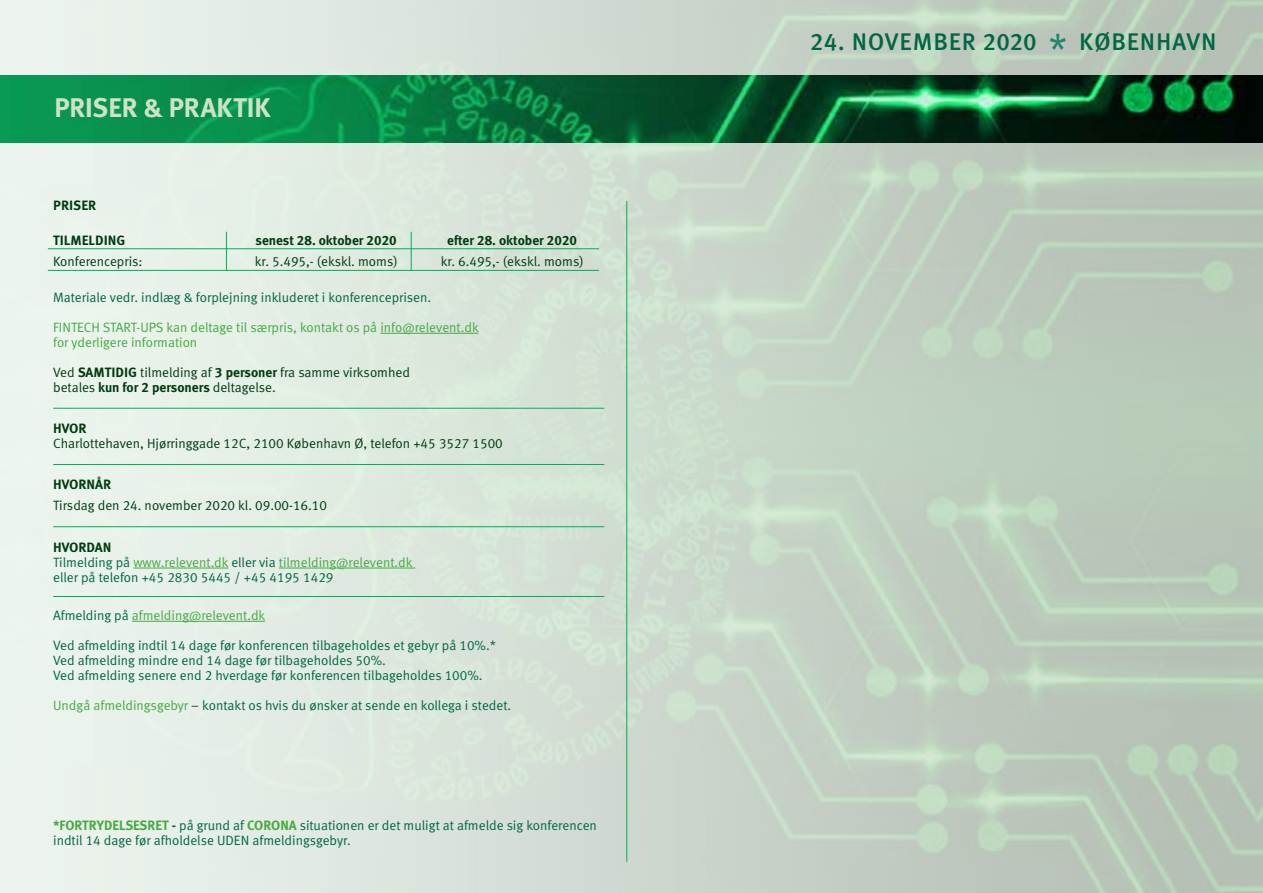
<style>
.page{position:relative;width:1263px;height:893px;background:#fff}
.page>*{position:absolute;margin:0;border:0;box-sizing:border-box;transform-origin:0 0}
.t1{font:27px "Meta Bold LF";color:#cde3c6}
.t2{font:500 24px "Meta Plus";letter-spacing:.03em;color:#006744}
.t3{font:13.5px/15px "Meta Normal LF";color:#006744}
.t4{font:13.5px/15px "Meta Normal LF";color:#003c10}
.t5{font:13.5px/15px "Meta Normal LF";color:#46aa43}
.t6{font:13.5px "Meta Bold LF";color:#003c10}
.t7{font:13.5px "Meta Normal LF Caps";color:#006744}
.t8{font:13.5px "Meta Bold LF Caps";color:#003c10}
.s1{font-family:"Meta Bold LF Caps"}
.s2{font-family:"Meta Normal LF Caps"}
.s3{font-family:"Meta Bold LF"}
.s4{color:#006744}
.s5{font-family:"Meta Normal LF"}
.s6{color:#46aa43}
.s7{color:#003c10}
.s8{font-family:"Meta Bold LF";color:#46aa43}
.s9{font-family:"Meta Plus Medium Caps";font-weight:400}
</style>
<div class="page">
<img style="left:0;top:0;width:1263px;height:893px">
<img style="left:0;top:75px;width:1263px;height:67px">
<hr style="left:380px;top:333px;width:98px;height:1px;background:#46aa43">
<hr style="left:133px;top:568px;width:95px;height:1px;background:#46aa43">
<hr style="left:279px;top:568px;width:136px;height:1px;background:#46aa43">
<hr style="left:132px;top:621px;width:133px;height:1px;background:#46aa43">
<hr style="left:53px;top:408px;width:551px;height:1px;background:#00ae59">
<hr style="left:53px;top:464px;width:551px;height:1px;background:#00ae59">
<hr style="left:53px;top:526px;width:551px;height:1px;background:#00ae59">
<hr style="left:53px;top:596px;width:551px;height:1px;background:#00ae59">
<hr style="left:626px;top:201px;width:1px;height:661px;background:#00ae59">
<hr style="left:48px;top:248px;width:551px;height:1px;background:#00ae59">
<hr style="left:48px;top:270px;width:551px;height:1px;background:#00ae59">
<hr style="left:226px;top:232px;width:1px;height:38px;background:#00ae59">
<hr style="left:411px;top:232px;width:1px;height:38px;background:#00ae59">
<svg style="left:1032px;top:651px;width:231px;height:242px;background:#b8c6b7"></svg>
<svg style="left:1050px;top:34px;width:15px;height:16px"></svg>
<h1 class="t1" style="left:54px;top:91px;width:218px">PRISER &amp; PRAKTIK</h1>
<p class="t8" style="left:53px;top:198px;width:45px">PRISER</p>
<p class="t8" style="left:53px;top:232px;width:74px">TILMELDING</p>
<p class="t6" style="left:255px;top:232px;width:143px">senest <span class="s1">28</span>. oktober <span class="s1">2020</span></p>
<p class="t6" style="left:447px;top:232px;width:131px">efter <span class="s1">28</span>. oktober <span class="s1">2020</span></p>
<p class="t4" style="left:53px;top:254px;width:91px">Konferencepris:</p>
<p class="t4" style="left:255px;top:254px;width:144px">kr. <span class="s2">5.495,-</span> (ekskl. moms)</p>
<p class="t4" style="left:441px;top:254px;width:144px">kr. <span class="s2">6.495,-</span> (ekskl. moms)</p>
<p class="t3" style="left:53px;top:290px;width:380px">Materiale vedr. indlæg &amp; forplejning inkluderet i konferenceprisen.</p>
<p class="t5" style="left:53px;top:320px;width:427px">FINTECH START-UPS kan deltage til særpris, kontakt os på info@relevent.dk for yderligere information</p>
<p class="t4" style="left:53px;top:365px;width:358px">Ved <span class="s1">SAMTIDIG</span> tilmelding af <span class="s1">3</span> <span class="s3">personer</span> fra samme virksomhed betales <span class="s3">kun for</span> <span class="s1">2</span> <span class="s3">personers</span> deltagelse.</p>
<p class="t8" style="left:53px;top:420px;width:35px">HVOR</p>
<p class="t4" style="left:53px;top:436px;width:451px">Charlottehaven, Hjørringgade <span class="s2">12C</span>, <span class="s2">2100</span> København Ø, telefon <span class="s2">+45 3527 1500</span></p>
<p class="t8" style="left:53px;top:477px;width:60px">HVORNÅR</p>
<p class="t4" style="left:53px;top:498px;width:275px">Tirsdag den 24. november 2020 kl. 09.00-16.10</p>
<p class="t8" style="left:53px;top:539px;width:60px">HVORDAN</p>
<p class="t5" style="left:53px;top:554px;width:361px"><span class="s4">Tilmelding på</span> www.relevent.dk <span class="s4">eller via</span> tilmelding@relevent.dk</p>
<p class="t7" style="left:53px;top:569px;width:282px"><span class="s5">eller på telefon</span> +45 2830 5445 / +45 4195 1429</p>
<p class="t5" style="left:53px;top:608px;width:214px"><span class="s4">Afmelding på</span> afmelding@relevent.dk</p>
<p class="t3" style="left:53px;top:638px;width:444px">Ved afmelding indtil <span class="s2">14</span> dage før konferencen tilbageholdes et gebyr på <span class="s2">10</span>%.*<br>Ved afmelding mindre end <span class="s2">14</span> dage før tilbageholdes <span class="s2">50</span>%.<br>Ved afmelding senere end <span class="s2">2</span> hverdage før konferencen tilbageholdes <span class="s2">100</span>%.</p>
<p class="t3" style="left:53px;top:698px;width:460px"><span class="s6">Undgå afmeldingsgebyr</span> <span class="s7">–</span> kontakt os hvis du ønsker at sende en kollega i stedet.</p>
<p class="t3" style="left:53px;top:818px;width:545px"><span class="s8">*FORTRYDELSESRET</span> <span class="s3">-</span> på grund af <span class="s8">CORONA</span> situationen er det muligt at afmelde sig konferencen indtil 14 dage før afholdelse UDEN afmeldingsgebyr.</p>
<h2 class="t2" style="left:810px;top:27px;width:227px"><span class="s9">24</span>. NOVEMBER <span class="s9">2020</span></h2>
<h2 class="t2" style="left:1079px;top:27px;width:139px">KØBENHAVN</h2>
</div>
